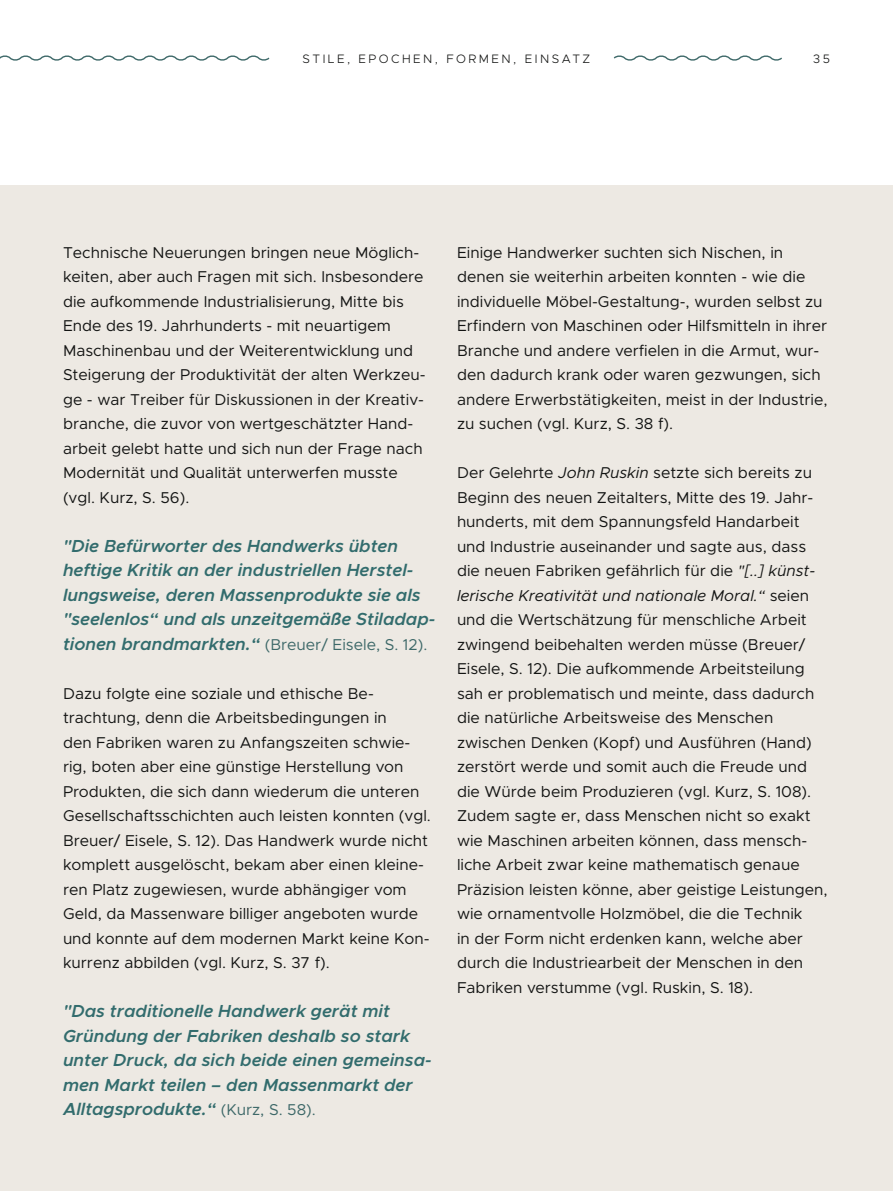
<style>
.page{position:relative;width:893px;height:1191px;background:#fff}
.page>*{position:absolute;margin:0;border:0;box-sizing:border-box;transform-origin:0 0}
.Zitat_in_Fließtext{font:italic 600 17.5px/24.5px "Metropolis";color:#326c6d}
.Fließtext{font:15.75px/24.5px "Metropolis";color:#131413}
.Zitat_in_Fließtext-2{font:15.75px "Metropolis";color:#3d6868}
.t1{font:300 12.25px "Metropolis";letter-spacing:.2em;color:#131413}
.s1{font-weight:600;font-style:italic;font-size:17.5px;color:#326c6d}
.s2{font-weight:400;font-style:normal;font-size:15.75px;color:#3d6868}
.s3{font-style:italic}
</style>
<div class="page">
<div style="left:0;top:186px;width:893px;height:1005px;background:#ede9e3"></div>
<svg style="left:613px;top:55px;width:169px;height:6px"></svg>
<svg style="left:0;top:55px;width:270px;height:6px"></svg>
<p class="t1" style="left:303px;top:51px;width:289px">STILE, EPOCHEN, FORMEN, EINSATZ</p>
<p class="t1" style="left:813px;top:51px;width:18px">35</p>
<p class="Fließtext" style="left:63px;top:240px;width:364px">Technische Neuerungen bringen neue Möglich&shy;keiten, aber auch Fragen mit sich. Insbesondere die aufkommende Industrialisierung, Mitte bis Ende des 19. Jahrhunderts - mit neuartigem Maschinenbau und der Weiterentwicklung und Steigerung der Produktivität der alten Werkzeu&shy;ge - war Treiber für Diskussionen in der Kreativ&shy;branche, die zuvor von wertgeschätzter Hand&shy;arbeit gelebt hatte und sich nun der Frage nach Modernität und Qualität unterwerfen musste</p>
<p class="Fließtext" style="left:63px;top:485px;width:128px">(vgl. Kurz, S. 56).</p>
<p class="Zitat_in_Fließtext" style="left:63px;top:533px;width:374px">"Die Befürworter des Handwerks übten heftige Kritik an der industriellen Herstel&shy;lungsweise, deren Massenprodukte sie als "seelenlos“ und als unzeitgemäße Stiladap-</p>
<p class="Zitat_in_Fließtext-2" style="left:63px;top:634px;width:366px"><span class="s1">tionen brandmarkten.“</span> (Breuer/ Eisele, S. 12).</p>
<p class="Fließtext" style="left:63px;top:681px;width:369px">Dazu folgte eine soziale und ethische Be&shy;trachtung, denn die Arbeitsbedingungen in<br>den Fabriken waren zu Anfangszeiten schwie&shy;rig, boten aber eine günstige Herstellung von Produkten, die sich dann wiederum die unteren Gesellschaftsschichten auch leisten konnten (vgl.<br>Breuer/ Eisele, S. 12). Das Handwerk wurde nicht komplett ausgelöscht, bekam aber einen kleine&shy;ren Platz zugewiesen, wurde abhängiger vom Geld, da Massenware billiger angeboten wurde und konnte auf dem modernen Markt keine Kon&shy;kurrenz abbilden (vgl. Kurz, S. 37 f).</p>
<p class="Zitat_in_Fließtext" style="left:63px;top:999px;width:370px">"Das traditionelle Handwerk gerät mit Gründung der Fabriken deshalb so stark unter Druck, da sich beide einen gemeinsa&shy;men Markt teilen – den Massenmarkt der Alltagsprodukte.“ <span class="s2">(Kurz, S. 58).</span></p>
<p class="Fließtext" style="left:457px;top:240px;width:372px">Einige Handwerker suchten sich Nischen, in denen sie weiterhin arbeiten konnten - wie die individuelle Möbel-Gestaltung-, wurden selbst zu Erfindern von Maschinen oder Hilfsmitteln in ihrer Branche und andere verfielen in die Armut, wur&shy;den dadurch krank oder waren gezwungen, sich andere Erwerbstätigkeiten, meist in der Industrie, zu suchen (vgl. Kurz, S. 38 f).</p>
<p class="Fließtext" style="left:457px;top:460px;width:372px">Der Gelehrte <span class="s3">John Ruskin</span> setzte sich bereits zu Beginn des neuen Zeitalters, Mitte des 19. Jahr&shy;hunderts, mit dem Spannungsfeld Handarbeit und Industrie auseinander und sagte aus, dass die neuen Fabriken gefährlich für die <span class="s3">"[..] künst&shy;lerische Kreativität und nationale Moral.“</span> seien und die Wertschätzung für menschliche Arbeit zwingend beibehalten werden müsse (Breuer/ Eisele, S. 12). Die aufkommende Arbeitsteilung sah er problematisch und meinte, dass dadurch die natürliche Arbeitsweise des Menschen zwischen Denken (Kopf) und Ausführen (Hand) zerstört werde und somit auch die Freude und die Würde beim Produzieren (vgl. Kurz, S. 108).<br>Zudem sagte er, dass Menschen nicht so exakt wie Maschinen arbeiten können, dass mensch&shy;liche Arbeit zwar keine mathematisch genaue Präzision leisten könne, aber geistige Leistungen, wie ornamentvolle Holzmöbel, die die Technik<br>in der Form nicht erdenken kann, welche aber durch die Industriearbeit der Menschen in den Fabriken verstumme (vgl. Ruskin, S. 18).</p>
</div>
